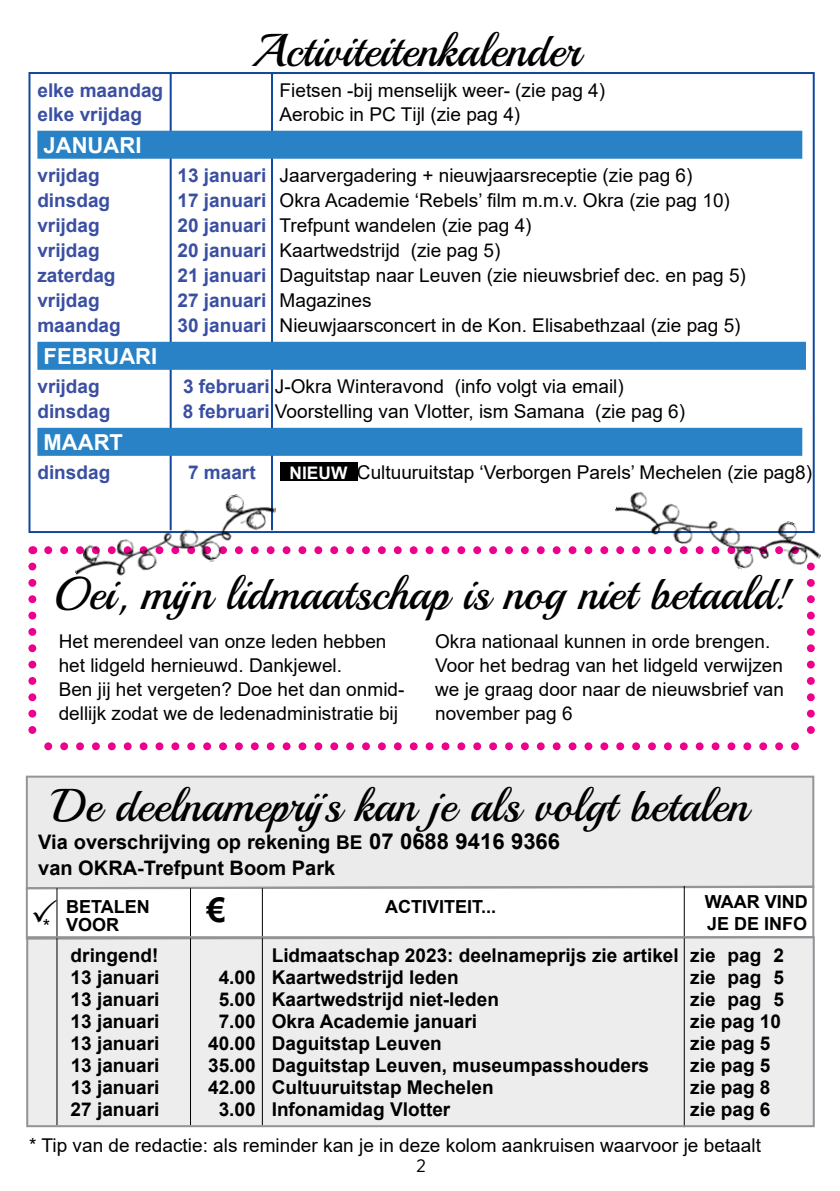
<style>
.page{position:relative;width:840px;height:1191px;background:#fff}
.page>*{position:absolute;margin:0;border:0;box-sizing:border-box;transform-origin:0 0}
.t1{font:46px "Playball";color:#000}
.t2{font:700 34px "Arial";color:#000}
.t3{font:700 22px "Arial";color:#fff}
.t4{font:700 20px/26px "Arial";color:#000}
.t5{font:19px/24px "Arial";color:#000}
.t6{font:700 19px "Arial";color:#000}
.t7{font:700 19px "Arial";color:#3a4fa2}
.t8{font:700 18px/22px "Arial";color:#000}
.t9{font:18px "Brandon Text";color:#000}
.s1{font-weight:700;color:#3a4fa2}
.s2{font-weight:400;color:#000}
.s3{font-weight:700;font-size:17.4px;color:#fff}
.s4{font-size:19px}
.s5{font-size:22px}
</style>
<div class="page">
<svg style="left:28px;top:566px;width:8px;height:168px"></svg>
<svg style="left:48px;top:742px;width:751px;height:8px"></svg>
<svg style="left:806px;top:595px;width:8px;height:135px"></svg>
<svg style="left:44px;top:546px;width:565px;height:8px"></svg>
<div style="left:28px;top:938px;width:785px;height:187px;background:#ededee"></div>
<div style="left:25px;top:775px;width:789px;height:110px;background:#ebebec"></div>
<svg style="left:25px;top:885px;width:789px;height:55px"></svg>
<hr style="left:190px;top:888px;width:1px;height:237px;background:#000">
<hr style="left:262px;top:888px;width:1px;height:237px;background:#000">
<hr style="left:56px;top:888px;width:1px;height:237px;background:#000">
<hr style="left:683px;top:886px;width:1px;height:241px;background:#000">
<div style="left:26px;top:936px;width:788px;height:191px;border:2px solid #919396"></div>
<div style="left:28px;top:72px;width:786px;height:461px;background:#fff;border:2px solid #11489d"></div>
<hr style="left:169px;top:72px;width:2px;height:458px;background:#11489d">
<hr style="left:271px;top:72px;width:2px;height:458px;background:#11489d">
<div style="left:37px;top:131px;width:764px;height:28px;background:#2882c5"></div>
<div style="left:37px;top:342px;width:768px;height:28px;background:#2882c5"></div>
<div style="left:37px;top:428px;width:764px;height:28px;background:#2882c5"></div>
<div style="left:279px;top:462px;width:78px;height:19px;background:#000"></div>
<img style="left:611px;top:464px;width:210px;height:123px">
<img style="left:68px;top:489px;width:214px;height:87px">
<h1 class="t1" style="left:251px;top:23px;width:331px">Activiteitenkalender</h1>
<p class="t7" style="left:37px;top:83px;width:127px">elke maandag</p>
<p class="t5" style="left:279px;top:80px;width:327px">Fietsen -bĳ menselĳk weer- (zie pag 4)</p>
<p class="t7" style="left:37px;top:107px;width:106px">elke vrĳdag</p>
<p class="t5" style="left:279px;top:104px;width:242px">Aerobic in PC Tĳl (zie pag 4)</p>
<p class="t3" style="left:44px;top:137px;width:99px">JANUARI</p>
<p class="t7" style="left:37px;top:168px;width:64px">vrĳdag</p>
<p class="t5" style="left:177px;top:165px;width:516px"><span class="s1">13 januari</span> Jaarvergadering + nieuwjaarsreceptie (zie pag 6)</p>
<p class="t7" style="left:37px;top:193px;width:74px">dinsdag</p>
<p class="t5" style="left:177px;top:190px;width:553px"><span class="s1">17 januari</span> Okra Academie ‘Rebels’ film m.m.v. Okra (zie pag 10)</p>
<p class="t7" style="left:37px;top:218px;width:64px">vrĳdag</p>
<p class="t5" style="left:177px;top:215px;width:355px"><span class="s1">20 januari</span> Trefpunt wandelen (zie pag 4)</p>
<p class="t7" style="left:37px;top:243px;width:64px">vrĳdag</p>
<p class="t5" style="left:177px;top:240px;width:324px"><span class="s1">20 januari</span> Kaartwedstrĳd (zie pag 5)</p>
<p class="t7" style="left:37px;top:268px;width:80px">zaterdag</p>
<p class="t5" style="left:177px;top:265px;width:569px"><span class="s1">21 januari</span> Daguitstap naar Leuven (zie nieuwsbrief dec. en pag 5)</p>
<p class="t7" style="left:37px;top:293px;width:64px">vrĳdag</p>
<p class="t7" style="left:177px;top:293px;width:195px">27 januari <span class="s2">Magazines</span></p>
<p class="t7" style="left:37px;top:318px;width:85px">maandag</p>
<p class="t5" style="left:177px;top:315px;width:564px"><span class="s1">30 januari</span> Nieuwjaarsconcert in de Kon. Elisabethzaal (zie pag 5)</p>
<p class="t3" style="left:44px;top:348px;width:115px">FEBRUARI</p>
<p class="t7" style="left:37px;top:379px;width:64px">vrĳdag</p>
<p class="t5" style="left:183px;top:376px;width:442px"><span class="s1">3 februari</span> J-Okra Winteravond (info volgt via email)</p>
<p class="t7" style="left:37px;top:404px;width:74px">dinsdag</p>
<p class="t5" style="left:183px;top:401px;width:503px"><span class="s1">8 februari</span> Voorstelling van Vlotter, ism Samana (zie pag 6)</p>
<p class="t3" style="left:44px;top:434px;width:81px">MAART</p>
<p class="t7" style="left:37px;top:465px;width:74px">dinsdag</p>
<p class="t7" style="left:188px;top:465px;width:69px">7 maart</p>
<p class="t5" style="left:289px;top:462px;width:523px"><span class="s3">NIEUW</span> Cultuuruitstap ‘Verborgen Parels’ Mechelen (zie pag8)</p>
<h1 class="t1" style="left:54px;top:565px;width:739px">Oei, mĳn lidmaatschap is nog niet betaald!</h1>
<p class="t5" style="left:59px;top:631px;width:347px">Het merendeel van onze leden hebben het lidgeld hernieuwd. Dankjewel.<br>Ben jĳ het vergeten? Doe het dan onmid&shy;dellĳk zodat we de ledenadministratie bĳ</p>
<p class="t5" style="left:435px;top:631px;width:350px">Okra nationaal kunnen in orde brengen.<br>Voor het bedrag van het lidgeld verwĳzen we je graag door naar de nieuwsbrief van november pag 6</p>
<h1 class="t1" style="left:52px;top:777px;width:697px">De deelnameprĳs kan je als volgt betalen</h1>
<p class="t4" style="left:38px;top:831px;width:523px">Via overschrĳving op rekening <span class="s4">BE</span> <span class="s5">07 0688 9416 9366 </span>van OKRA-Trefpunt Boom Park</p>
<p class="t5" style="left:30px;top:916px;width:29px">✓*</p>
<p class="t6" style="left:71px;top:948px;width:89px">dringend!</p>
<p class="t6" style="left:271px;top:948px;width:513px">Lidmaatschap 2023: deelnameprĳs zie artikel zie pag 2</p>
<p class="t6" style="left:71px;top:970px;width:90px">13 januari</p>
<p class="t6" style="left:218px;top:970px;width:241px">4.00 Kaartwedstrĳd leden</p>
<p class="t6" style="left:689px;top:970px;width:95px">zie pag 5</p>
<p class="t6" style="left:71px;top:992px;width:90px">13 januari</p>
<p class="t6" style="left:218px;top:992px;width:282px">5.00 Kaartwedstrĳd niet-leden</p>
<p class="t6" style="left:689px;top:992px;width:95px">zie pag 5</p>
<p class="t6" style="left:71px;top:1014px;width:90px">13 januari</p>
<p class="t6" style="left:218px;top:1014px;width:260px">7.00 Okra Academie januari</p>
<p class="t6" style="left:689px;top:1014px;width:92px">zie pag 10</p>
<p class="t6" style="left:71px;top:1036px;width:90px">13 januari</p>
<p class="t6" style="left:208px;top:1036px;width:235px">40.00 Daguitstap Leuven</p>
<p class="t6" style="left:689px;top:1036px;width:82px">zie pag 5</p>
<p class="t6" style="left:71px;top:1058px;width:90px">13 januari</p>
<p class="t6" style="left:208px;top:1058px;width:442px">35.00 Daguitstap Leuven, museumpasshouders</p>
<p class="t6" style="left:689px;top:1058px;width:82px">zie pag 5</p>
<p class="t6" style="left:71px;top:1080px;width:90px">13 januari</p>
<p class="t6" style="left:208px;top:1080px;width:287px">42.00 Cultuuruitstap Mechelen</p>
<p class="t6" style="left:689px;top:1080px;width:82px">zie pag 8</p>
<p class="t6" style="left:71px;top:1102px;width:90px">27 januari</p>
<p class="t6" style="left:218px;top:1102px;width:233px">3.00 Infonamidag Vlotter</p>
<p class="t6" style="left:689px;top:1102px;width:82px">zie pag 6</p>
<p class="t8" style="left:704px;top:892px;width:104px">WAAR VIND<br>JE DE INFO</p>
<h2 class="t2" style="left:207px;top:897px;width:20px">€</h2>
<p class="t8" style="left:66px;top:897px;width:85px">BETALEN</p>
<p class="t8" style="left:385px;top:897px;width:113px">ACTIVITEIT...</p>
<p class="t8" style="left:66px;top:915px;width:55px">VOOR</p>
<p class="t5" style="left:29px;top:1134px;width:732px">* Tip van de redactie: als reminder kan je in deze kolom aankruisen waarvoor je betaalt</p>
<p class="t9" style="left:416px;top:1159px;width:11px">2</p>
</div>
